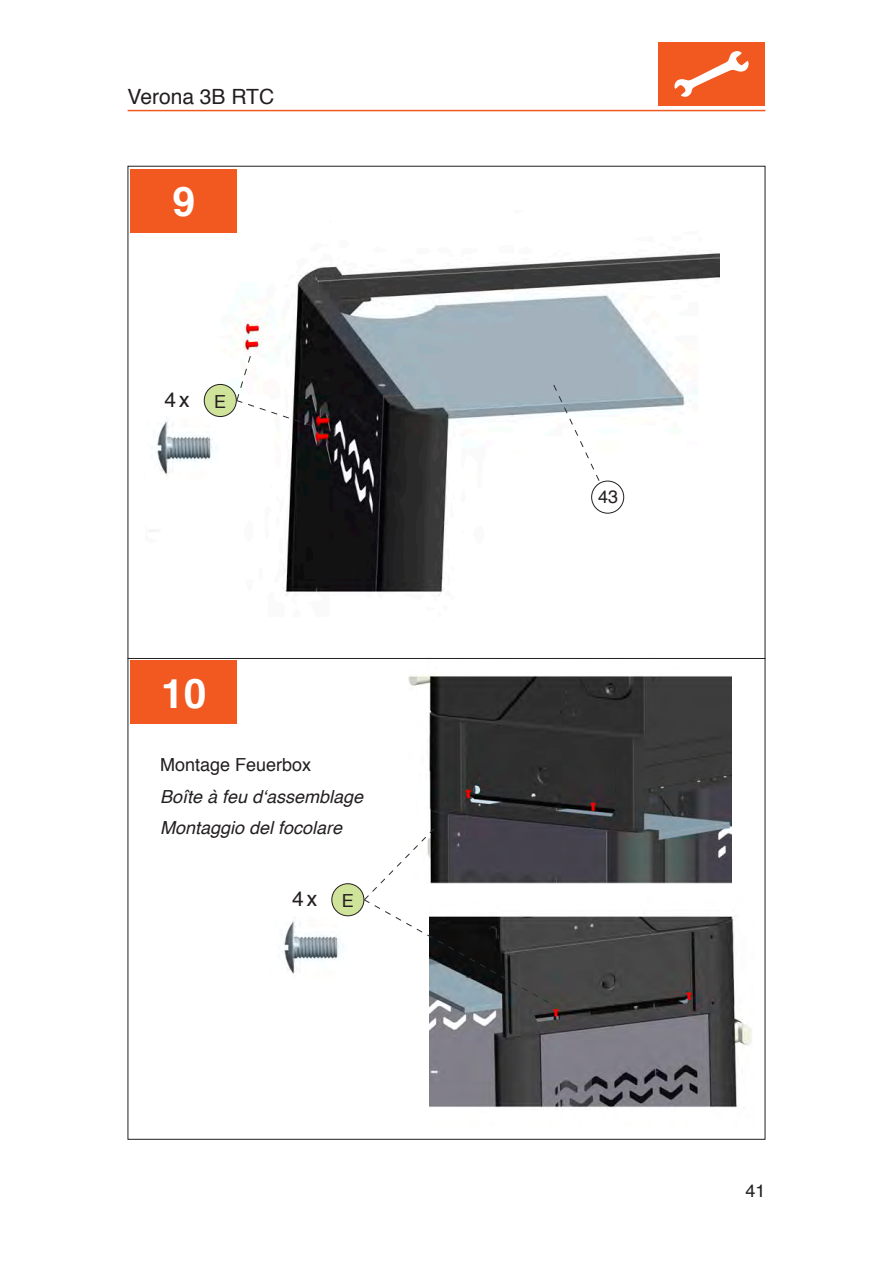
<style>
.page{position:relative;width:893px;height:1263px;background:#fff}
.page>*{position:absolute;margin:0;border:0;box-sizing:border-box;transform-origin:0 0}
.t1{font:700 40.8px "Helvetica";color:#fff}
.t2{font:21px "Helvetica";color:#231f20}
.t3{font:italic 18px "Helvetica";color:#231f20}
.t4{font:18px "Helvetica";color:#231f20}
.s1{font-size:18px}
</style>
<div class="page">
<hr style="left:128px;top:110px;width:637px;height:1px;background:#f15921">
<div style="left:658px;top:43px;width:106px;height:63px;background:#f15921"></div>
<svg style="left:674px;top:51px;width:75px;height:46px"></svg>
<img style="left:150px;top:253px;width:569px;height:343px">
<img style="left:408px;top:674px;width:324px;height:210px">
<img style="left:430px;top:916px;width:322px;height:192px">
<hr style="left:128px;top:658px;width:637px;height:1px;background:#231f20">
<div style="left:131px;top:661px;width:106px;height:63px;background:#f15921"></div>
<div style="left:131px;top:169px;width:106px;height:64px;background:#f15921"></div>
<img style="left:150px;top:417px;width:70px;height:64px">
<div style="left:204px;top:384px;width:32px;height:32px;background:#d0e39a;border-radius:50%"></div>
<div style="left:204px;top:384px;width:33px;height:33px;border:1px solid #231f20;border-radius:50%"></div>
<div style="left:592px;top:481px;width:32px;height:32px;background:#fff;border-radius:50%"></div>
<div style="left:591px;top:481px;width:33px;height:32px;border:1px solid #231f20;border-radius:50%"></div>
<svg style="left:236px;top:355px;width:77px;height:72px"></svg>
<svg style="left:553px;top:384px;width:47px;height:98px"></svg>
<img style="left:282px;top:916px;width:65px;height:59px">
<div style="left:332px;top:884px;width:32px;height:32px;background:#d0e39a;border-radius:50%"></div>
<div style="left:331px;top:883px;width:33px;height:33px;border:1px solid #231f20;border-radius:50%"></div>
<svg style="left:363px;top:803px;width:187px;height:200px"></svg>
<p class="t2" style="left:128px;top:81px;width:148px">Verona 3B RTC</p>
<h1 class="t1" style="left:172px;top:169px;width:24px">9</h1>
<p class="t2" style="left:164px;top:383px;width:63px">4x <span class="s1">E</span></p>
<h1 class="t1" style="left:161px;top:660px;width:47px">10</h1>
<p class="t4" style="left:160px;top:750px;width:153px">Montage Feuerbox</p>
<p class="t3" style="left:160px;top:782px;width:205px">Boîte à feu d‘assemblage</p>
<p class="t3" style="left:160px;top:814px;width:184px">Montaggio del focolare</p>
<p class="t2" style="left:292px;top:883px;width:63px">4x <span class="s1">E</span></p>
<p class="t4" style="left:598px;top:483px;width:22px">43</p>
<p class="t4" style="left:745px;top:1176px;width:22px">41</p>
</div>
